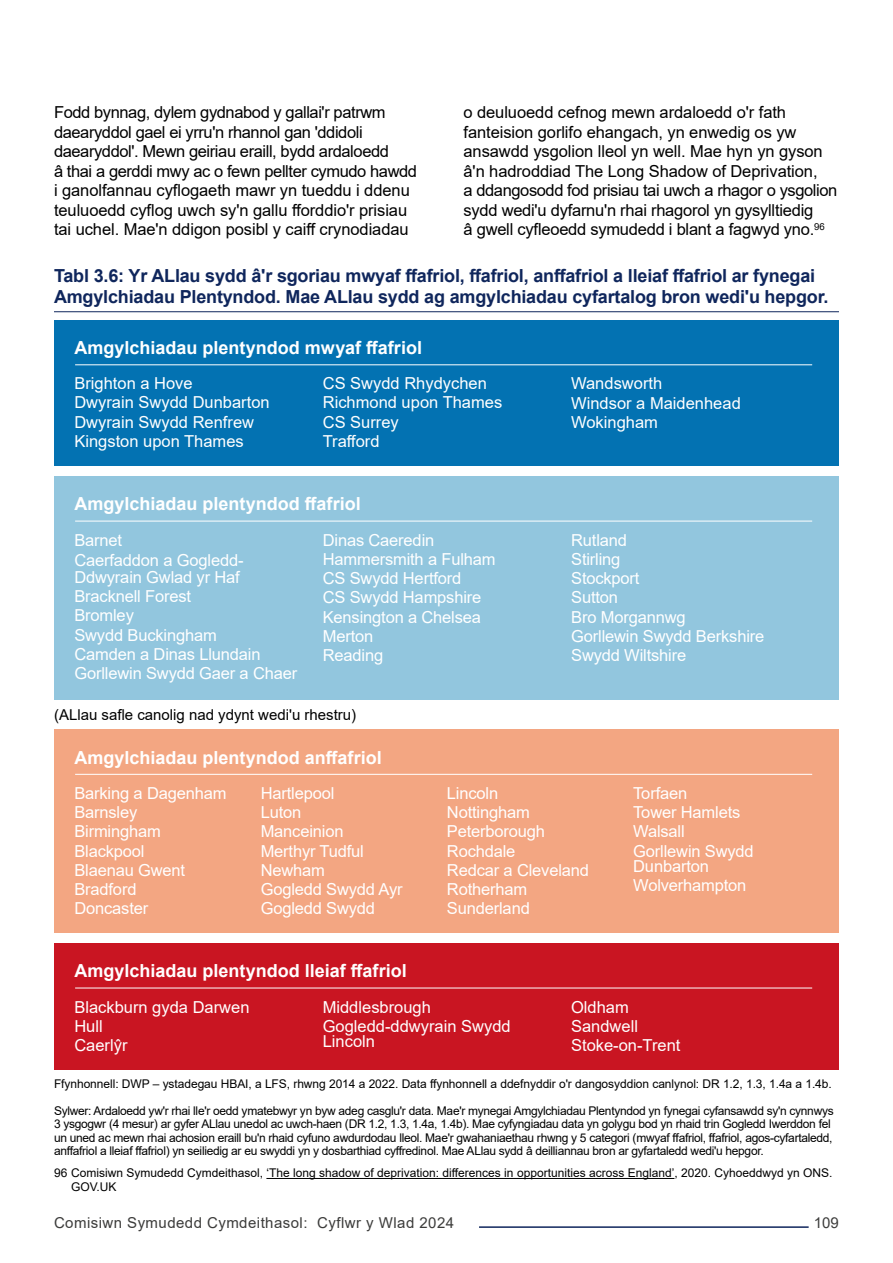
<style>
.page{position:relative;width:893px;height:1263px;background:#fff}
.page>*{position:absolute;margin:0;border:0;box-sizing:border-box;transform-origin:0 0}
.t1{font:700 18px/21px "Arial";letter-spacing:-.01em;color:#0f265c}
.t2{font:700 18px "Arial";color:#fff}
.t3{font:16.5px/19.2px "Arial";letter-spacing:-.01em;color:#fff}
.t4{font:16.5px/19.5px "Arial";letter-spacing:-.015em;color:#000}
.t5{font:15px "Arial";letter-spacing:.03em;color:#3c3c3b}
.t6{font:15px "Arial";color:#000}
.t7{font:12px/13.5px "Arial";letter-spacing:-.025em;color:#000}
.t8{font:12px/13.5px "Arial";color:#000}
.t9{font:12px "Arial";letter-spacing:-.005em;color:#000}
</style>
<div class="page">
<hr style="left:479px;top:1226px;width:330px;height:2px;background:#0f265c">
<hr style="left:54px;top:311px;width:785px;height:1px;background:#0f265c">
<hr style="left:266px;top:1178px;width:408px;height:1px;background:#000">
<div style="left:54px;top:320px;width:785px;height:145px;background:#0372b2"></div>
<div style="left:54px;top:476px;width:785px;height:223px;background:#92c6de"></div>
<div style="left:54px;top:729px;width:785px;height:203px;background:#f3a682"></div>
<div style="left:54px;top:943px;width:785px;height:126px;background:#c91522"></div>
<hr style="left:75px;top:364px;width:737px;height:1px;background:#fff">
<hr style="left:75px;top:521px;width:737px;height:1px;background:#fff">
<hr style="left:75px;top:774px;width:737px;height:1px;background:#fff">
<hr style="left:75px;top:988px;width:737px;height:1px;background:#fff">
<p class="t4" style="left:54px;top:103px;width:365px">Fodd bynnag, dylem gydnabod y gallai'r patrwm daearyddol gael ei yrru'n rhannol gan 'ddidoli daearyddol'. Mewn geiriau eraill, bydd ardaloedd<br>â thai a gerddi mwy ac o fewn pellter cymudo hawdd i ganolfannau cyflogaeth mawr yn tueddu i ddenu teuluoedd cyflog uwch sy'n gallu fforddio'r prisiau tai uchel. Mae'n ddigon posibl y caiff crynodiadau</p>
<p class="t4" style="left:463px;top:103px;width:375px">o deuluoedd cefnog mewn ardaloedd o'r fath fanteision gorlifo ehangach, yn enwedig os yw ansawdd ysgolion lleol yn well. Mae hyn yn gyson â'n hadroddiad The Long Shadow of Deprivation,<br>a ddangosodd fod prisiau tai uwch a rhagor o ysgolion sydd wedi'u dyfarnu'n rhai rhagorol yn gysylltiedig<br>â gwell cyfleoedd symudedd i blant a fagwyd yno.<sup>96</sup></p>
<p class="t1" style="left:54px;top:265px;width:776px">Tabl 3.6: Yr ALlau sydd â'r sgoriau mwyaf ffafriol, ffafriol, anffafriol a lleiaf ffafriol ar fynegai<br>Amgylchiadau Plentyndod. Mae ALlau sydd ag amgylchiadau cyfartalog bron wedi'u hepgor.</p>
<p class="t2" style="left:74px;top:335px;width:349px">Amgylchiadau plentyndod mwyaf ffafriol</p>
<p class="t3" style="left:74px;top:374px;width:197px">Brighton a Hove<br>Dwyrain Swydd Dunbarton<br>Dwyrain Swydd Renfrew<br>Kingston upon Thames</p>
<p class="t3" style="left:323px;top:374px;width:181px">CS Swydd Rhydychen<br>Richmond upon Thames<br>CS Surrey<br>Trafford</p>
<p class="t3" style="left:571px;top:374px;width:171px">Wandsworth<br>Windsor a Maidenhead<br>Wokingham</p>
<p class="t2" style="left:74px;top:491px;width:288px">Amgylchiadau plentyndod ffafriol</p>
<p class="t3" style="left:74px;top:529px;width:171px;line-height:20.7px">Barnet<br>Caerfaddon a Gogledd-</p>
<p class="t3" style="left:74px;top:567px;width:224px">Ddwyrain Gwlad yr Haf<br>Bracknell Forest<br>Bromley<br>Swydd Buckingham<br>Camden a Dinas Llundain<br>Gorllewin Swydd Gaer a Chaer</p>
<p class="t3" style="left:323px;top:530px;width:174px">Dinas Caeredin<br>Hammersmith a Fulham<br>CS Swydd Hertford<br>CS Swydd Hampshire<br>Kensington a Chelsea<br>Merton<br>Reading</p>
<p class="t3" style="left:571px;top:530px;width:195px">Rutland<br>Stirling<br>Stockport<br>Sutton<br>Bro Morgannwg<br>Gorllewin Swydd Berkshire<br>Swydd Wiltshire</p>
<p class="t6" style="left:54px;top:704px;width:304px">(ALlau safle canolig nad ydynt wedi'u rhestru)</p>
<p class="t2" style="left:74px;top:745px;width:309px">Amgylchiadau plentyndod anffafriol</p>
<p class="t3" style="left:74px;top:783px;width:154px">Barking a Dagenham<br>Barnsley<br>Birmingham<br>Blackpool<br>Blaenau Gwent<br>Bradford<br>Doncaster</p>
<p class="t3" style="left:261px;top:783px;width:143px">Hartlepool<br>Luton<br>Manceinion<br>Merthyr Tudful<br>Newham<br>Gogledd Swydd Ayr<br>Gogledd Swydd</p>
<p class="t3" style="left:447px;top:783px;width:144px">Lincoln<br>Nottingham<br>Peterborough<br>Rochdale<br>Redcar a Cleveland<br>Rotherham<br>Sunderland</p>
<p class="t3" style="left:633px;top:783px;width:122px">Torfaen<br>Tower Hamlets<br>Walsall<br>Gorllewin Swydd</p>
<p class="t3" style="left:633px;top:856px;width:115px">Dunbarton<br>Wolverhampton</p>
<p class="t2" style="left:74px;top:958px;width:334px">Amgylchiadau plentyndod lleiaf ffafriol</p>
<p class="t3" style="left:74px;top:997px;width:177px">Blackburn gyda Darwen<br>Hull<br>Caerlŷr</p>
<p class="t3" style="left:323px;top:997px;width:189px">Middlesbrough<br>Gogledd-ddwyrain Swydd</p>
<p class="t3" style="left:323px;top:1031px;width:54px">Lincoln</p>
<p class="t3" style="left:571px;top:997px;width:111px">Oldham<br>Sandwell<br>Stoke-on-Trent</p>
<p class="t9" style="left:54px;top:1075px;width:779px">Ffynhonnell: DWP – ystadegau HBAI, a LFS, rhwng 2014 a 2022. Data ffynhonnell a ddefnyddir o'r dangosyddion canlynol: DR 1.2, 1.3, 1.4a a 1.4b.</p>
<p class="t7" style="left:54px;top:1104px;width:781px">Sylwer: Ardaloedd yw'r rhai lle'r oedd ymatebwyr yn byw adeg casglu'r data. Mae'r mynegai Amgylchiadau Plentyndod yn fynegai cyfansawdd sy'n cynnwys 3 ysgogwr (4 mesur) ar gyfer ALlau unedol ac uwch-haen (DR 1.2, 1.3, 1.4a, 1.4b). Mae cyfyngiadau data yn golygu bod yn rhaid trin Gogledd Iwerddon fel un uned ac mewn rhai achosion eraill bu'n rhaid cyfuno awdurdodau lleol. Mae'r gwahaniaethau rhwng y 5 categori (mwyaf ffafriol, ffafriol, agos-cyfartaledd, anffafriol a lleiaf ffafriol) yn seiliedig ar eu swyddi yn y dosbarthiad cyffredinol. Mae ALlau sydd â deilliannau bron ar gyfartaledd wedi'u hepgor.</p>
<p class="t8" style="left:71px;top:1166px;width:763px;text-indent:-17px">96 Comisiwn Symudedd Cymdeithasol, ‘The long shadow of deprivation: differences in opportunities across England’, 2020. Cyhoeddwyd yn ONS.<br>GOV.UK</p>
<p class="t5" style="left:54px;top:1212px;width:402px">Comisiwn Symudedd Cymdeithasol: Cyflwr y Wlad 2024</p>
<p class="t5" style="left:814px;top:1212px;width:27px">109</p>
</div>
